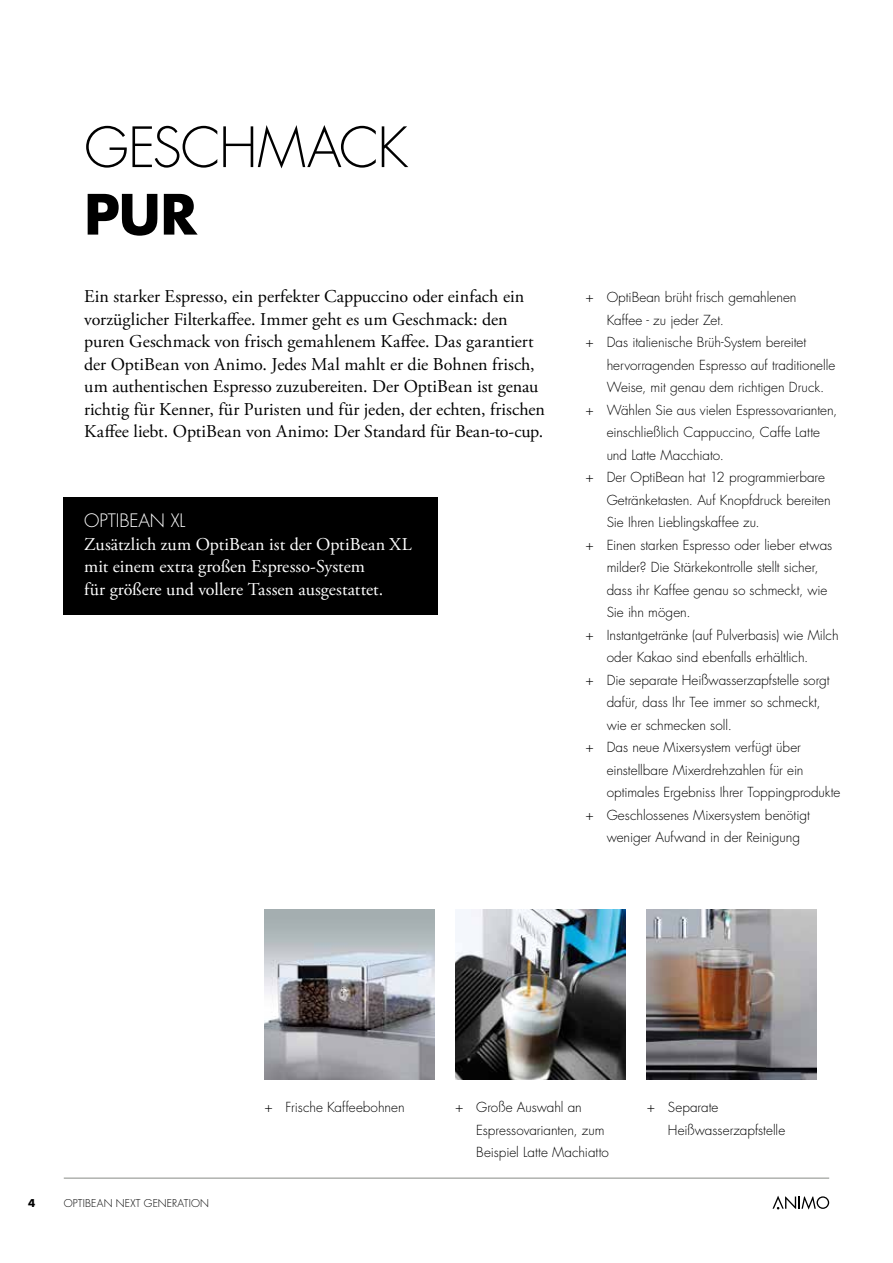
<style>
.page{position:relative;width:893px;height:1263px;background:#fff}
.page>*{position:absolute;margin:0;border:0;box-sizing:border-box;transform-origin:0 0}
.t1{font:300 54px "Futura Std";letter-spacing:-.025em;color:#000}
.t2{font:700 54px "Futura Std";color:#000}
.t3{font:18px/22.5px "Adobe Garamond Pro";color:#000}
.t4{font:18px/22.5px "Adobe Garamond Pro";color:#fff}
.t5{font:300 18px "Futura Std";letter-spacing:-.01em;color:#fff}
.t6{font:300 13.5px/22.5px "Futura Std";color:#000}
.t7{font:300 10.5px "Futura Std";letter-spacing:.015em;color:#000}
.t8{font:700 10.5px "Futura Std";color:#000}
</style>
<div class="page">
<svg style="left:772px;top:1195px;width:57px;height:14px"></svg>
<hr style="left:64px;top:1178px;width:765px;height:1px;background:#888c86">
<img style="left:647px;top:910px;width:170px;height:170px">
<img style="left:264px;top:910px;width:170px;height:170px">
<img style="left:455px;top:910px;width:170px;height:170px">
<div style="left:64px;top:497px;width:374px;height:117px;background:#000"></div>
<h1 class="t1" style="left:84px;top:115px;width:325px">GESCHMACK</h1>
<h1 class="t2" style="left:84px;top:178px;width:114px">PUR</h1>
<p class="t3" style="left:84px;top:286px;width:462px">Ein starker Espresso, ein perfekter Cappuccino oder einfach ein vorzüglicher Filterkaffee. Immer geht es um Geschmack: den puren Geschmack von frisch gemahlenem Kaffee. Das garantiert der OptiBean von Animo. Jedes Mal mahlt er die Bohnen frisch, um authentischen Espresso zuzubereiten. Der OptiBean ist genau richtig für Kenner, für Puristen und für jeden, der echten, frischen Kaffee liebt. OptiBean von Animo: Der Standard für Bean-to-cup.</p>
<h2 class="t5" style="left:84px;top:510px;width:103px">OPTIBEAN XL</h2>
<h2 class="t4" style="left:84px;top:533px;width:329px">Zusätzlich zum OptiBean ist der OptiBean XL mit einem extra großen Espresso-System<br>für größere und vollere Tassen ausgestattet.</h2>
<p class="t6" style="left:585px;top:286px;width:213px">+ OptiBean brüht frisch gemahlenen</p>
<p class="t6" style="left:607px;top:309px;width:119px">Kaffee - zu jeder Zet.</p>
<p class="t6" style="left:585px;top:331px;width:222px">+ Das italienische Brüh-System bereitet</p>
<p class="t6" style="left:607px;top:354px;width:230px">hervorragenden Espresso auf traditionelle</p>
<p class="t6" style="left:607px;top:376px;width:219px">Weise, mit genau dem richtigen Druck.</p>
<p class="t6" style="left:585px;top:399px;width:254px">+ Wählen Sie aus vielen Espressovarianten,</p>
<p class="t6" style="left:607px;top:421px;width:215px">einschließlich Cappuccino, Caffe Latte</p>
<p class="t6" style="left:607px;top:444px;width:119px">und Latte Macchiato.</p>
<p class="t6" style="left:585px;top:466px;width:241px">+ Der OptiBean hat 12 programmierbare</p>
<p class="t6" style="left:607px;top:489px;width:226px">Getränketasten. Auf Knopfdruck bereiten</p>
<p class="t6" style="left:607px;top:511px;width:155px">Sie Ihren Lieblingskaffee zu.</p>
<p class="t6" style="left:585px;top:534px;width:248px">+ Einen starken Espresso oder lieber etwas</p>
<p class="t6" style="left:607px;top:556px;width:214px">milder? Die Stärkekontrolle stellt sicher,</p>
<p class="t6" style="left:607px;top:579px;width:222px">dass ihr Kaffee genau so schmeckt, wie</p>
<p class="t6" style="left:607px;top:601px;width:85px">Sie ihn mögen.</p>
<p class="t6" style="left:585px;top:624px;width:255px">+ Instantgetränke (auf Pulverbasis) wie Milch</p>
<p class="t6" style="left:607px;top:646px;width:203px">oder Kakao sind ebenfalls erhältlich.</p>
<p class="t6" style="left:585px;top:669px;width:246px">+ Die separate Heißwasserzapfstelle sorgt</p>
<p class="t6" style="left:607px;top:691px;width:215px">dafür, dass Ihr Tee immer so schmeckt,</p>
<p class="t6" style="left:607px;top:714px;width:127px">wie er schmecken soll.</p>
<p class="t6" style="left:585px;top:736px;width:217px">+ Das neue Mixersystem verfügt über</p>
<p class="t6" style="left:607px;top:759px;width:198px">einstellbare Mixerdrehzahlen für ein</p>
<p class="t6" style="left:607px;top:781px;width:235px">optimales Ergebniss Ihrer Toppingprodukte</p>
<p class="t6" style="left:585px;top:804px;width:226px">+ Geschlossenes Mixersystem benötigt</p>
<p class="t6" style="left:607px;top:826px;width:195px">weniger Aufwand in der Reinigung</p>
<p class="t8" style="left:28px;top:1196px;width:9px">4</p>
<p class="t7" style="left:64px;top:1197px;width:147px">OPTIBEAN NEXT GENERATION</p>
<p class="t6" style="left:264px;top:1096px;width:142px">+ Frische Kaffeebohnen</p>
<p class="t6" style="left:476px;top:1096px;width:134px;text-indent:-21px">+ Große Auswahl an<br>Espressovarianten, zum<br>Beispiel Latte Machiatto</p>
<p class="t6" style="left:668px;top:1096px;width:119px;text-indent:-21px">+ Separate<br>Heißwasserzapfstelle</p>
</div>
